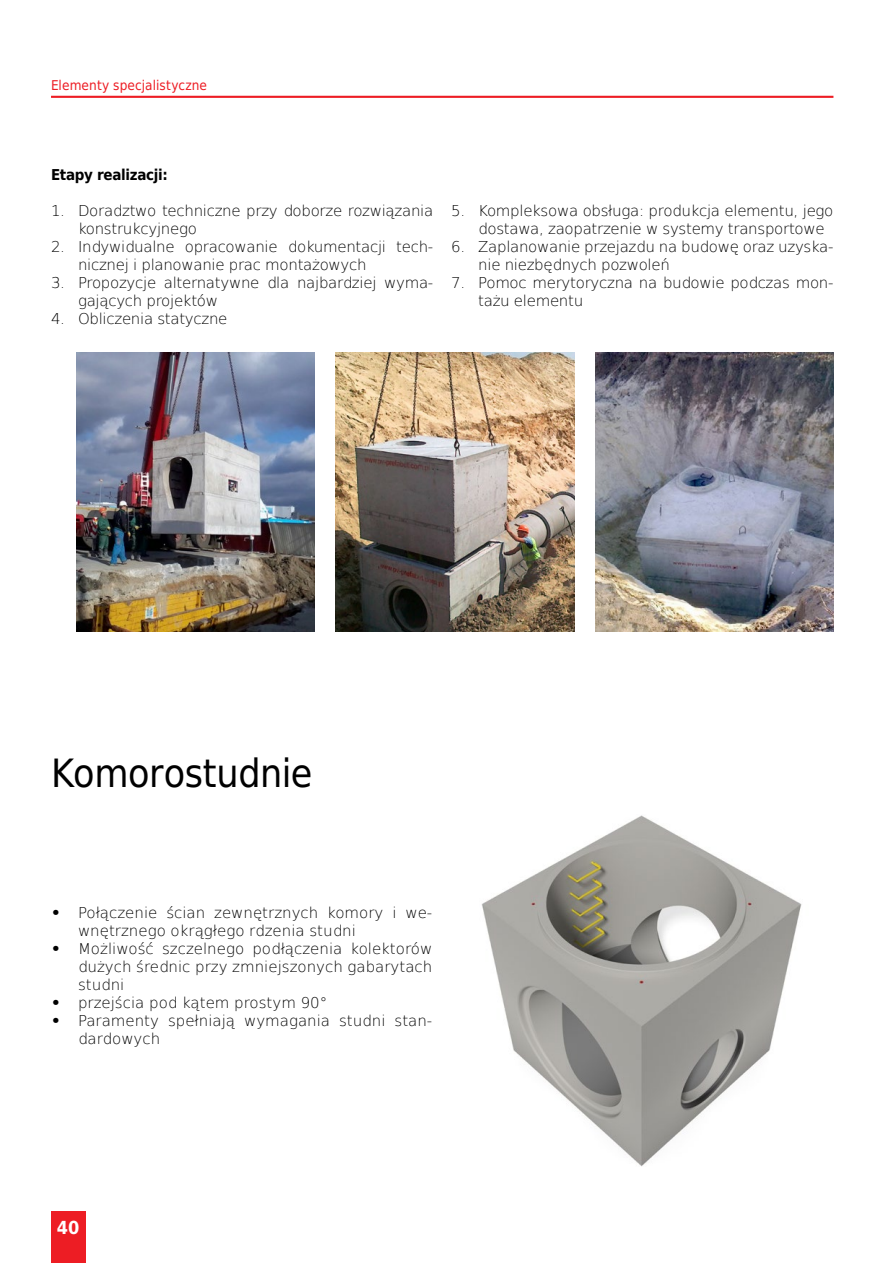
<style>
.page{position:relative;width:893px;height:1263px;background:#fff}
.page>*{position:absolute;margin:0;border:0;box-sizing:border-box;transform-origin:0 0}
.t1{font:39px "DejaVu Sans Condensed";letter-spacing:-.01em;color:#000}
.t2{font:700 18px "DejaVu Sans Condensed";color:#fff}
.t3{font:200 15px/18px "DejaVu Sans";letter-spacing:-.02em;color:#000}
.t4{font:200 15px/18px "DejaVu Sans";color:#000}
.t5{font:700 15px "DejaVu Sans Condensed";letter-spacing:-.02em;color:#000}
.t6{font:13.5px "DejaVu Sans Condensed";letter-spacing:.01em;color:#ed1d24}
.s1{font-weight:700}
</style>
<div class="page">
<img style="left:481px;top:815px;width:321px;height:351px">
<img style="left:595px;top:352px;width:238px;height:279px">
<img style="left:336px;top:352px;width:238px;height:279px">
<img style="left:77px;top:352px;width:238px;height:279px">
<div style="left:51px;top:1212px;width:34px;height:51px;background:#ed1d24"></div>
<hr style="left:51px;top:96px;width:782px;height:2px;background:#ed1d24">
<p class="t6" style="left:51px;top:75px;width:158px">Elementy specjalistyczne</p>
<p class="t5" style="left:51px;top:162px;width:118px">Etapy realizacji:</p>
<p class="t3" style="left:78px;top:201px;width:357px;text-indent:-27px">1. Doradztwo techniczne przy doborze rozwiązania konstrukcyjnego</p>
<p class="t3" style="left:78px;top:237px;width:357px;text-indent:-27px">2. Indywidualne opracowanie dokumentacji tech&shy;nicznej i planowanie prac montażowych</p>
<p class="t3" style="left:78px;top:273px;width:357px;text-indent:-27px">3. Propozycje alternatywne dla najbardziej wyma&shy;gających projektów</p>
<p class="t3" style="left:51px;top:309px;width:178px">4. Obliczenia statyczne</p>
<p class="t3" style="left:478px;top:201px;width:357px;text-indent:-27px">5. Kompleksowa obsługa: produkcja elementu, jego dostawa, zaopatrzenie w systemy transportowe</p>
<p class="t3" style="left:478px;top:237px;width:357px;text-indent:-27px">6. Zaplanowanie przejazdu na budowę oraz uzyska&shy;nie niezbędnych pozwoleń</p>
<p class="t3" style="left:478px;top:273px;width:357px;text-indent:-27px">7. Pomoc merytoryczna na budowie podczas mon&shy;tażu elementu</p>
<h1 class="t1" style="left:51px;top:742px;width:263px">Komorostudnie</h1>
<p class="t4" style="left:78px;top:903px;width:356px;text-indent:-27px"><span class="s1">•</span> Połączenie ścian zewnętrznych komory i we&shy;wnętrznego okrągłego rdzenia studni</p>
<p class="t3" style="left:78px;top:939px;width:356px;text-align:justify;text-indent:-27px"><span class="s1">•</span> Możliwość szczelnego podłączenia kolektorów dużych średnic przy zmniejszonych gabarytach studni</p>
<p class="t4" style="left:51px;top:993px;width:278px"><span class="s1">•</span> przejścia pod kątem prostym 90°</p>
<p class="t4" style="left:78px;top:1011px;width:356px;text-indent:-27px"><span class="s1">•</span> Paramenty spełniają wymagania studni stan&shy;dardowych</p>
<p class="t2" style="left:57px;top:1213px;width:24px">40</p>
</div>
